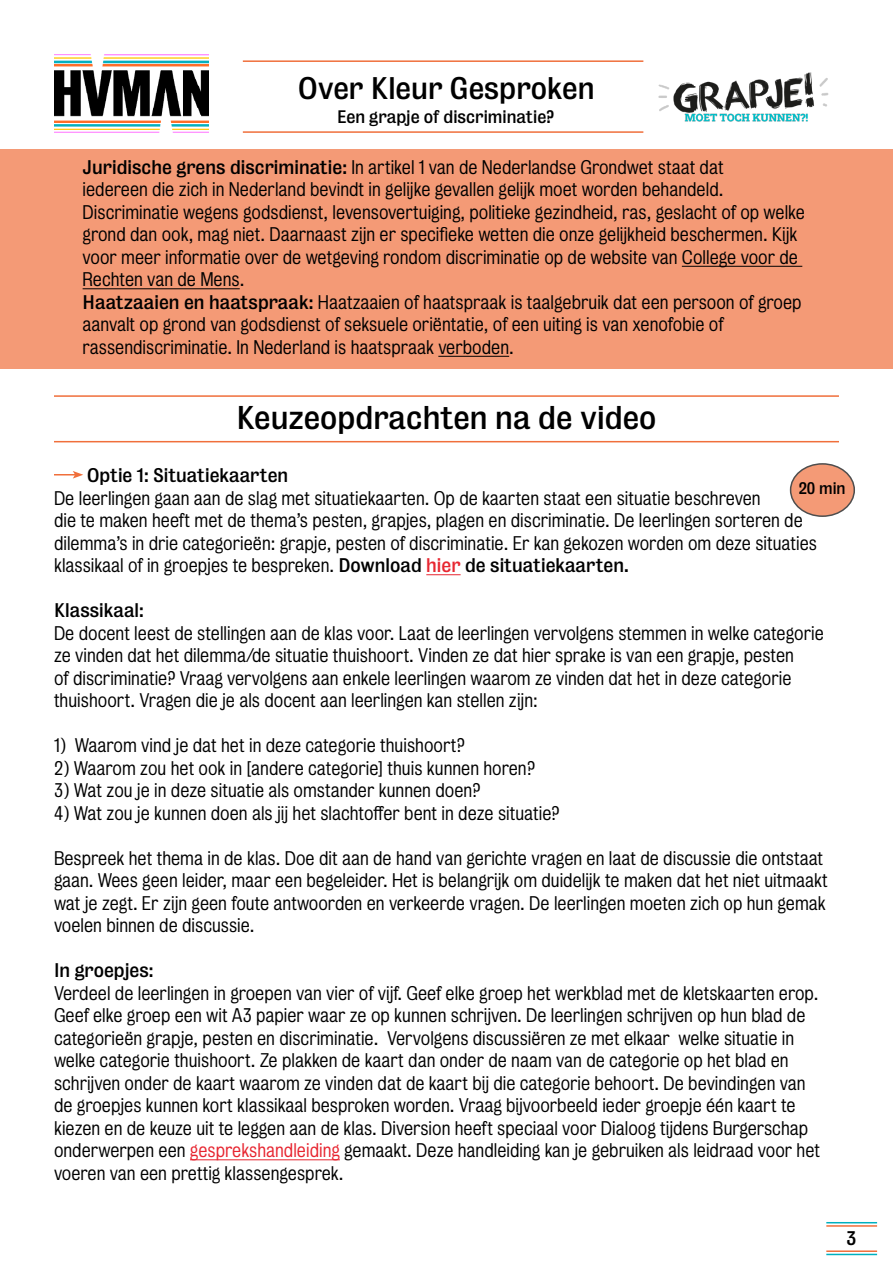
<style>
.page{position:relative;width:893px;height:1263px;background:#fff}
.page>*{position:absolute;margin:0;border:0;box-sizing:border-box;transform-origin:0 0}
.t1{font:30px "Bureau Grot";color:#000}
.t2{font:28.5px "Bureau Grot";color:#000}
.t3{font:300 18px/22.5px "Bureau Grot";color:#000}
.t4{font:18px "Bureau Grot";color:#000}
.t5{font:16.5px "Bureau Grot";color:#000}
.t6{font:15.3px "Bureau Grot";color:#000}
.s1{font-weight:400}
.s2{color:#000101}
.s3{font-weight:400;color:#e72731}
.s4{color:#e72530}
</style>
<div class="page">
<hr style="left:826px;top:1225px;width:51px;height:2px;background:#f06f3b">
<hr style="left:826px;top:1254px;width:51px;height:1px;background:#00b0bf">
<hr style="left:826px;top:1222px;width:51px;height:1px;background:#00b0bf">
<hr style="left:826px;top:1250px;width:51px;height:2px;background:#f06f3b">
<img style="left:54px;top:54px;width:154px;height:79px">
<hr style="left:243px;top:60px;width:400px;height:2px;background:#f06f3b">
<hr style="left:243px;top:131px;width:400px;height:2px;background:#f06f3b">
<img style="left:658px;top:72px;width:171px;height:50px">
<div style="left:0;top:149px;width:893px;height:220px;background:#f49a76"></div>
<hr style="left:682px;top:266px;width:120px;height:1px;background:#000">
<hr style="left:83px;top:288px;width:157px;height:1px;background:#000">
<hr style="left:438px;top:356px;width:71px;height:1px;background:#000101">
<hr style="left:54px;top:395px;width:785px;height:2px;background:#f06f3b">
<hr style="left:54px;top:441px;width:785px;height:1px;background:#f06f3b">
<hr style="left:426px;top:574px;width:35px;height:1px;background:#e72731">
<hr style="left:190px;top:1159px;width:150px;height:1px;background:#e72530">
<svg style="left:54px;top:471px;width:29px;height:8px"></svg>
<div style="left:791px;top:464px;width:63px;height:52px;background:#f49a76;border-radius:50%"></div>
<div style="left:790px;top:463px;width:65px;height:54px;border:2px solid #000;border-radius:50%"></div>
<h2 class="t2" style="left:298px;top:71px;width:298px">Over Kleur Gesproken</h2>
<p class="t5" style="left:337px;top:107px;width:219px">Een grapje of discriminatie?</p>
<p class="t3" style="left:83px;top:156px;width:724px"><span class="s1">Juridische grens discriminatie:</span> In artikel 1 van de Nederlandse Grondwet staat dat<br>iedereen die zich in Nederland bevindt in gelijke gevallen gelijk moet worden behandeld.<br>Discriminatie wegens godsdienst, levensovertuiging, politieke gezindheid, ras, geslacht of op welke grond dan ook, mag niet. Daarnaast zijn er specifieke wetten die onze gelijkheid beschermen. Kijk voor meer informatie over de wetgeving rondom discriminatie op de website van College voor de Rechten van de Mens.<br><span class="s1">Haatzaaien en haatspraak:</span> Haatzaaien of haatspraak is taalgebruik dat een persoon of groep aanvalt op grond van godsdienst of seksuele oriëntatie, of een uiting is van xenofobie of rassendiscriminatie. In Nederland is haatspraak <span class="s2">verboden</span>.</p>
<h1 class="t1" style="left:237px;top:400px;width:421px">Keuzeopdrachten na de video</h1>
<p class="t4" style="left:87px;top:465px;width:203px">Optie 1: Situatiekaarten</p>
<p class="t3" style="left:54px;top:487px;width:765px">De leerlingen gaan aan de slag met situatiekaarten. Op de kaarten staat een situatie beschreven<br>die te maken heeft met de thema’s pesten, grapjes, plagen en discriminatie. De leerlingen sorteren de dilemma’s in drie categorieën: grapje, pesten of discriminatie. Er kan gekozen worden om deze situaties klassikaal of in groepjes te bespreken. <span class="s1">Download</span> <span class="s3">hier</span> <span class="s1">de situatiekaarten.</span></p>
<p class="t4" style="left:54px;top:600px;width:91px">Klassikaal:</p>
<p class="t3" style="left:54px;top:622px;width:771px">De docent leest de stellingen aan de klas voor. Laat de leerlingen vervolgens stemmen in welke categorie ze vinden dat het dilemma/de situatie thuishoort. Vinden ze dat hier sprake is van een grapje, pesten<br>of discriminatie? Vraag vervolgens aan enkele leerlingen waarom ze vinden dat het in deze categorie thuishoort. Vragen die je als docent aan leerlingen kan stellen zijn:</p>
<p class="t3" style="left:54px;top:734px;width:412px">1) Waarom vind je dat het in deze categorie thuishoort?</p>
<p class="t3" style="left:54px;top:757px;width:483px">2) Waarom zou het ook in [andere categorie] thuis kunnen horen?</p>
<p class="t3" style="left:54px;top:779px;width:428px">3) Wat zou je in deze situatie als omstander kunnen doen?</p>
<p class="t3" style="left:54px;top:802px;width:507px">4) Wat zou je kunnen doen als jij het slachtoffer bent in deze situatie?</p>
<p class="t3" style="left:54px;top:847px;width:775px">Bespreek het thema in de klas. Doe dit aan de hand van gerichte vragen en laat de discussie die ontstaat gaan. Wees geen leider, maar een begeleider. Het is belangrijk om duidelijk te maken dat het niet uitmaakt wat je zegt. Er zijn geen foute antwoorden en verkeerde vragen. De leerlingen moeten zich op hun gemak voelen binnen de discussie.</p>
<p class="t4" style="left:54px;top:960px;width:101px">In groepjes:</p>
<p class="t3" style="left:54px;top:982px;width:768px">Verdeel de leerlingen in groepen van vier of vijf. Geef elke groep het werkblad met de kletskaarten erop.<br>Geef elke groep een wit A3 papier waar ze op kunnen schrijven. De leerlingen schrijven op hun blad de categorieën grapje, pesten en discriminatie. Vervolgens discussiëren ze met elkaar welke situatie in welke categorie thuishoort. Ze plakken de kaart dan onder de naam van de categorie op het blad en schrijven onder de kaart waarom ze vinden dat de kaart bij die categorie behoort. De bevindingen van de groepjes kunnen kort klassikaal besproken worden. Vraag bijvoorbeeld ieder groepje één kaart te kiezen en de keuze uit te leggen aan de klas. Diversion heeft speciaal voor Dialoog tijdens Burgerschap onderwerpen een <span class="s4">gesprekshandleiding</span> gemaakt. Deze handleiding kan je gebruiken als leidraad voor het voeren van een prettig klassengesprek.</p>
<p class="t6" style="left:799px;top:479px;width:48px">20 min</p>
<p class="t4" style="left:847px;top:1228px;width:11px">3</p>
</div>
